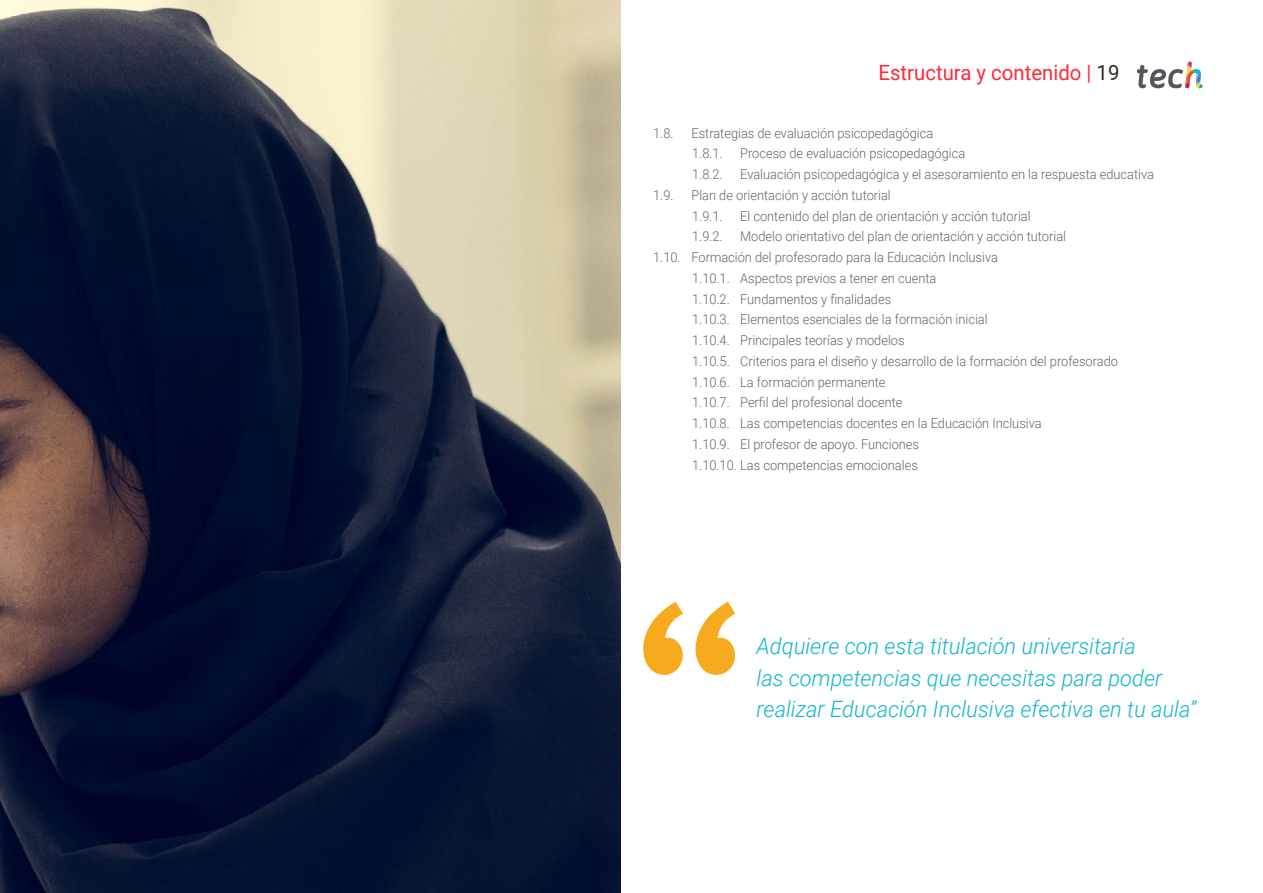
<style>
.page{position:relative;width:1263px;height:893px;background:#fff}
.page>*{position:absolute;margin:0;border:0;box-sizing:border-box;transform-origin:0 0}
.t1{font:italic 300 22.5px/31.5px "Roboto";color:#0fb6cf}
.t2{font:21px "Roboto";color:#ff293a}
.t3{font:300 13.5px/20.7px "Roboto";color:#61646a;scale:.95 1}
.s1{color:#312e20}
</style>
<div class="page">
<img style="left:0;top:0;width:621px;height:893px">
<svg style="left:1137px;top:62px;width:65px;height:27px"></svg>
<svg style="left:643px;top:602px;width:92px;height:73px"></svg>
<h2 class="t2" style="left:878px;top:57px;width:242px">Estructura y contenido | <span class="s1">19</span></h2>
<p class="t3" style="left:653px;top:122px;width:23px">1.8.</p>
<p class="t3" style="left:691px;top:122px;width:256px">Estrategias de evaluación psicopedagógica<br>1.8.1.</p>
<p class="t3" style="left:740px;top:143px;width:238px">Proceso de evaluación psicopedagógica</p>
<p class="t3" style="left:692px;top:164px;width:34px">1.8.2.</p>
<p class="t3" style="left:740px;top:164px;width:437px">Evaluación psicopedagógica y el asesoramiento en la respuesta educativa</p>
<p class="t3" style="left:653px;top:184px;width:23px">1.9.</p>
<p class="t3" style="left:691px;top:184px;width:211px">Plan de orientación y acción tutorial<br>1.9.1.</p>
<p class="t3" style="left:740px;top:205px;width:307px">El contenido del plan de orientación y acción tutorial</p>
<p class="t3" style="left:692px;top:226px;width:34px">1.9.2.</p>
<p class="t3" style="left:740px;top:226px;width:345px">Modelo orientativo del plan de orientación y acción tutorial</p>
<p class="t3" style="left:653px;top:247px;width:364px">1.10. Formación del profesorado para la Educación Inclusiva</p>
<p class="t3" style="left:692px;top:267px;width:259px">1.10.1. Aspectos previos a tener en cuenta</p>
<p class="t3" style="left:692px;top:288px;width:211px">1.10.2. Fundamentos y finalidades</p>
<p class="t3" style="left:692px;top:309px;width:312px">1.10.3. Elementos esenciales de la formación inicial</p>
<p class="t3" style="left:692px;top:330px;width:225px">1.10.4. Principales teorías y modelos</p>
<p class="t3" style="left:692px;top:350px;width:450px">1.10.5. Criterios para el diseño y desarrollo de la formación del profesorado</p>
<p class="t3" style="left:692px;top:371px;width:205px">1.10.6. La formación permanente</p>
<p class="t3" style="left:692px;top:392px;width:223px">1.10.7. Perfil del profesional docente</p>
<p class="t3" style="left:692px;top:413px;width:369px">1.10.8. Las competencias docentes en la Educación Inclusiva</p>
<p class="t3" style="left:692px;top:433px;width:240px">1.10.9. El profesor de apoyo. Funciones</p>
<p class="t3" style="left:692px;top:454px;width:239px">1.10.10. Las competencias emocionales</p>
<h1 class="t1" style="left:757px;top:630px;width:441px">Adquiere con esta titulación universitaria<br>las competencias que necesitas para poder realizar Educación Inclusiva efectiva en tu aula”</h1>
</div>
